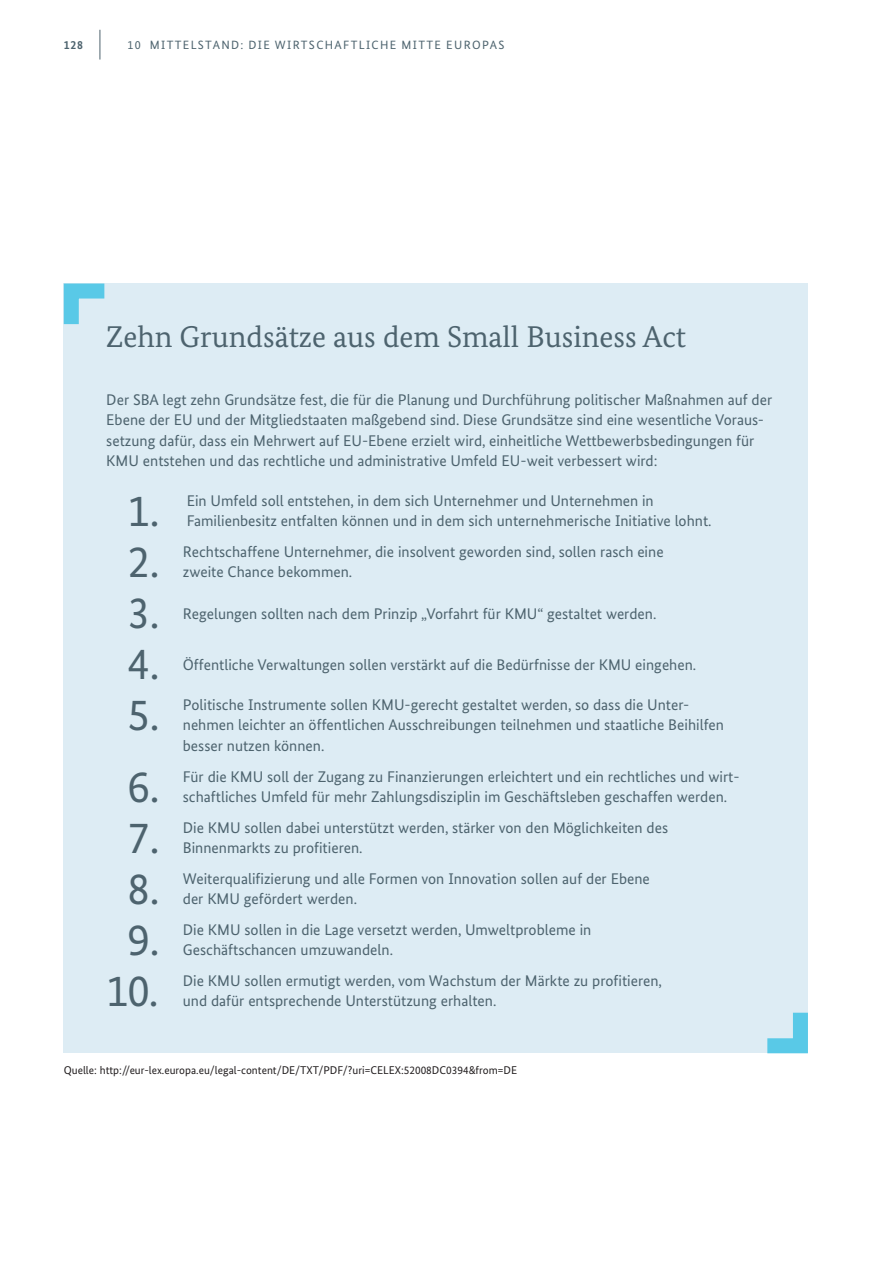
<style>
.page{position:relative;width:893px;height:1263px;background:#fff}
.page>*{position:absolute;margin:0;border:0;box-sizing:border-box;transform-origin:0 0}
.t1{font:44.85px "Bundes Sans";color:#4d636e}
.t2{font:30px "Bundes Serif";color:#4d636e}
.t3{font:15.45px/20.2px "Bundes Sans";color:#4d636e}
.t4{font:12px "Bundes Sans";letter-spacing:.11em;color:#4d636e}
.t5{font:700 12px "Bundes Sans";color:#4d636e}
.t6{font:11.25px "Bundes Sans";color:#231f20}
</style>
<div class="page">
<hr style="left:100px;top:30px;width:1px;height:30px;background:#4d636e">
<div style="left:64px;top:284px;width:744px;height:769px;background:#ddecf4"></div>
<svg style="left:767px;top:1012px;width:41px;height:42px"></svg>
<svg style="left:63px;top:283px;width:56px;height:56px"></svg>
<p class="t5" style="left:64px;top:37px;width:21px">128</p>
<p class="t4" style="left:128px;top:37px;width:378px">10 MITTELSTAND: DIE WIRTSCHAFTLICHE MITTE EUROPAS</p>
<h2 class="t2" style="left:106px;top:319px;width:581px">Zehn Grundsätze aus dem Small Business Act</h2>
<p class="t3" style="left:106px;top:389px;width:667px">Der SBA legt zehn Grundsätze fest, die für die Planung und Durchführung politischer Maßnahmen auf der Ebene der EU und der Mitgliedstaaten maßgebend sind. Diese Grundsätze sind eine wesentliche Voraus&shy;setzung dafür, dass ein Mehrwert auf EU-Ebene erzielt wird, einheitliche Wettbewerbsbedingungen für KMU entstehen und das rechtliche und administrative Umfeld EU-weit verbessert wird:</p>
<h1 class="t1" style="left:128px;top:483px;width:34px">1.</h1>
<p class="t3" style="left:187px;top:490px;width:526px">Ein Umfeld soll entstehen, in dem sich Unternehmer und Unternehmen in<br>Familienbesitz entfalten können und in dem sich unternehmerische Initiative lohnt.</p>
<h1 class="t1" style="left:128px;top:534px;width:34px">2.</h1>
<p class="t3" style="left:183px;top:541px;width:482px">Rechtschaffene Unternehmer, die insolvent geworden sind, sollen rasch eine zweite Chance bekommen.</p>
<h1 class="t1" style="left:128px;top:585px;width:34px">3.</h1>
<p class="t3" style="left:183px;top:603px;width:475px">Regelungen sollten nach dem Prinzip „Vorfahrt für KMU“ gestaltet werden.</p>
<h1 class="t1" style="left:128px;top:636px;width:34px">4.</h1>
<p class="t3" style="left:183px;top:655px;width:515px">Öffentliche Verwaltungen sollen verstärkt auf die Bedürfnisse der KMU eingehen.</p>
<h1 class="t1" style="left:128px;top:688px;width:34px">5.</h1>
<p class="t3" style="left:183px;top:694px;width:543px">Politische Instrumente sollen KMU-gerecht gestaltet werden, so dass die Unter&shy;nehmen leichter an öffentlichen Ausschreibungen teilnehmen und staatliche Beihilfen besser nutzen können.</p>
<h1 class="t1" style="left:128px;top:759px;width:34px">6.</h1>
<p class="t3" style="left:183px;top:766px;width:558px">Für die KMU soll der Zugang zu Finanzierungen erleichtert und ein rechtliches und wirt&shy;schaftliches Umfeld für mehr Zahlungsdisziplin im Geschäftsleben geschaffen werden.</p>
<h1 class="t1" style="left:128px;top:810px;width:34px">7.</h1>
<p class="t3" style="left:183px;top:817px;width:487px">Die KMU sollen dabei unterstützt werden, stärker von den Möglichkeiten des<br>Binnenmarkts zu profitieren.</p>
<h1 class="t1" style="left:128px;top:861px;width:34px">8.</h1>
<p class="t3" style="left:183px;top:868px;width:469px">Weiterqualifizierung und alle Formen von Innovation sollen auf der Ebene der KMU gefördert werden.</p>
<h1 class="t1" style="left:128px;top:912px;width:34px">9.</h1>
<p class="t3" style="left:183px;top:919px;width:410px">Die KMU sollen in die Lage versetzt werden, Umweltprobleme in<br>Geschäftschancen umzuwandeln.</p>
<h1 class="t1" style="left:106px;top:963px;width:54px">10.</h1>
<p class="t3" style="left:183px;top:970px;width:481px">Die KMU sollen ermutigt werden, vom Wachstum der Märkte zu profitieren, und dafür entsprechende Unterstützung erhalten.</p>
<p class="t6" style="left:64px;top:1063px;width:455px">Quelle: http://eur-lex.europa.eu/legal-content/DE/TXT/PDF/?uri=CELEX:52008DC0394&amp;from=DE</p>
</div>
